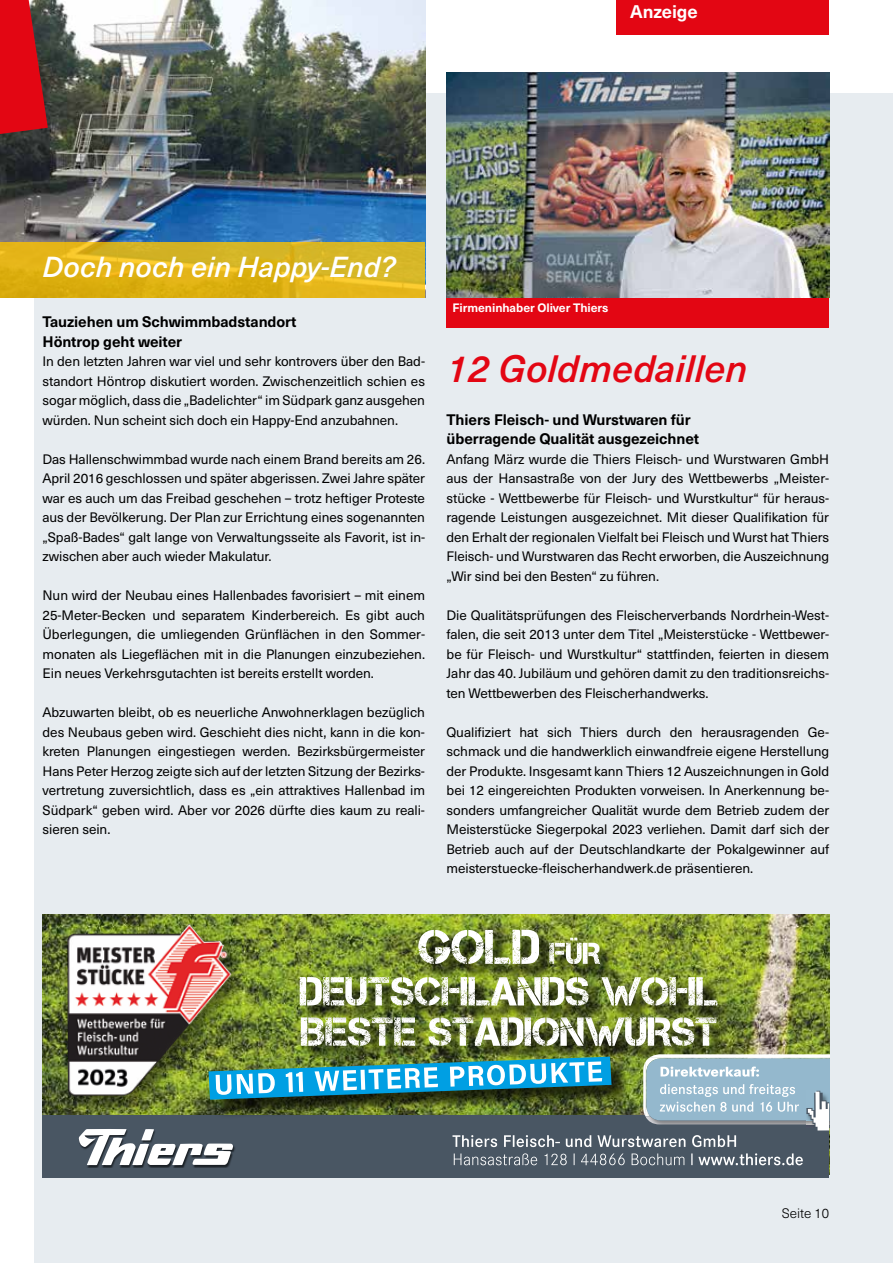
<style>
.page{position:relative;width:893px;height:1263px;background:#fff}
.page>*{position:absolute;margin:0;border:0;box-sizing:border-box;transform-origin:0 0}
.t1{font:italic 500 37.5px "Neue Haas Unica W1 G";color:#e30613}
.t2{font:italic 500 28.5px "Neue Haas Unica W1 G";color:#fff}
.t3{font:700 18px "Neue Haas Unica W1 G";letter-spacing:-.005em;color:#fff}
.t4{font:700 15px/19.5px "Neue Haas Unica W1 G";letter-spacing:-.005em;color:#000}
.t5{font:13.5px/19.5px "Neue Haas Unica W1 G";letter-spacing:-.005em;color:#000;text-align:justify}
.t6{font:300 13.5px "Neue Haas Unica W1 G";color:#000}
.t7{font:700 12px "Neue Haas Unica W1 G";letter-spacing:-.005em;color:#fff}
</style>
<div class="page">
<div style="left:34px;top:94px;width:859px;height:1169px;background:#e7ecf0"></div>
<img style="left:43px;top:914px;width:786px;height:202px">
<div style="left:43px;top:1116px;width:786px;height:62px;background:#495663"></div>
<img style="left:87px;top:1165px;width:142px;height:3px">
<img style="left:50px;top:914px;width:198px;height:200px">
<div style="left:303px;top:1020px;width:430px;height:42px;background:#000;opacity:.75"></div>
<img style="left:301px;top:1016px;width:415px;height:31px">
<div style="left:302px;top:979px;width:432px;height:43px;background:#000;opacity:.75"></div>
<img style="left:300px;top:976px;width:418px;height:29px">
<div style="left:420px;top:932px;width:196px;height:49px;background:#000;opacity:.75"></div>
<img style="left:418px;top:929px;width:183px;height:35px">
<img style="left:79px;top:1054px;width:750px;height:111px">
<img style="left:0;top:0;width:425px;height:242px">
<svg style="left:0;top:242px;width:425px;height:56px;background:#dcb31b"></svg>
<svg style="left:0;top:0;width:48px;height:134px;background:#bf131c"></svg>
<div style="left:446px;top:298px;width:383px;height:29px;background:#e30613"></div>
<img style="left:446px;top:72px;width:383px;height:226px">
<div style="left:617px;top:0;width:212px;height:34px;background:#e30613"></div>
<h3 class="t3" style="left:630px;top:-2px;width:69px">Anzeige</h3>
<h2 class="t2" style="left:43px;top:245px;width:355px">Doch noch ein Happy-End?</h2>
<p class="t4" style="left:43px;top:311px;width:256px">Tauziehen um Schwimmbadstandort<br>Höntrop geht weiter</p>
<p class="t5" style="left:43px;top:351px;width:384px">In den letzten Jahren war viel und sehr kontrovers über den Bad&shy;standort Höntrop diskutiert worden. Zwischenzeitlich schien es sogar möglich, dass die „Badelichter“ im Südpark ganz ausgehen würden. Nun scheint sich doch ein Happy-End anzubahnen.</p>
<p class="t5" style="left:43px;top:448px;width:384px">Das Hallenschwimmbad wurde nach einem Brand bereits am 26.<br>April 2016 geschlossen und später abgerissen. Zwei Jahre später war es auch um das Freibad geschehen – trotz heftiger Proteste aus der Bevölkerung. Der Plan zur Errichtung eines sogenannten „Spaß-Bades“ galt lange von Verwaltungsseite als Favorit, ist in&shy;zwischen aber auch wieder Makulatur.</p>
<p class="t5" style="left:43px;top:585px;width:384px">Nun wird der Neubau eines Hallenbades favorisiert – mit einem 25-Meter-Becken und separatem Kinderbereich. Es gibt auch Überlegungen, die umliegenden Grünflächen in den Sommer&shy;monaten als Liegeflächen mit in die Planungen einzubeziehen.<br>Ein neues Verkehrsgutachten ist bereits erstellt worden.</p>
<p class="t5" style="left:43px;top:702px;width:384px">Abzuwarten bleibt, ob es neuerliche Anwohnerklagen bezüglich des Neubaus geben wird. Geschieht dies nicht, kann in die kon&shy;kreten Planungen eingestiegen werden. Bezirksbürgermeister Hans Peter Herzog zeigte sich auf der letzten Sitzung der Bezirks&shy;vertretung zuversichtlich, dass es „ein attraktives Hallenbad im Südpark“ geben wird. Aber vor 2026 dürfte dies kaum zu reali&shy;sieren sein.</p>
<p class="t7" style="left:453px;top:299px;width:157px">Firmeninhaber Oliver Thiers</p>
<h1 class="t1" style="left:446px;top:340px;width:303px">12 Goldmedaillen</h1>
<p class="t4" style="left:446px;top:408px;width:254px">Thiers Fleisch- und Wurstwaren für überragende Qualität ausgezeichnet</p>
<p class="t5" style="left:446px;top:448px;width:384px">Anfang März wurde die Thiers Fleisch- und Wurstwaren GmbH aus der Hansastraße von der Jury des Wettbewerbs „Meister&shy;stücke - Wettbewerbe für Fleisch- und Wurstkultur“ für heraus&shy;ragende Leistungen ausgezeichnet. Mit dieser Qualifikation für den Erhalt der regionalen Vielfalt bei Fleisch und Wurst hat Thiers Fleisch- und Wurstwaren das Recht erworben, die Auszeichnung „Wir sind bei den Besten“ zu führen.</p>
<p class="t5" style="left:446px;top:604px;width:384px">Die Qualitätsprüfungen des Fleischerverbands Nordrhein-West&shy;falen, die seit 2013 unter dem Titel „Meisterstücke - Wettbewer&shy;be für Fleisch- und Wurstkultur“ stattfinden, feierten in diesem Jahr das 40. Jubiläum und gehören damit zu den traditionsreichs&shy;ten Wettbewerben des Fleischerhandwerks.</p>
<p class="t5" style="left:446px;top:721px;width:384px">Qualifiziert hat sich Thiers durch den herausragenden Ge&shy;schmack und die handwerklich einwandfreie eigene Herstellung der Produkte. Insgesamt kann Thiers 12 Auszeichnungen in Gold bei 12 eingereichten Produkten vorweisen. In Anerkennung be&shy;sonders umfangreicher Qualität wurde dem Betrieb zudem der Meisterstücke Siegerpokal 2023 verliehen. Damit darf sich der Betrieb auch auf der Deutschlandkarte der Pokalgewinner auf meisterstuecke-fleischerhandwerk.de präsentieren.</p>
<p class="t6" style="left:782px;top:1203px;width:49px">Seite 10</p>
</div>
